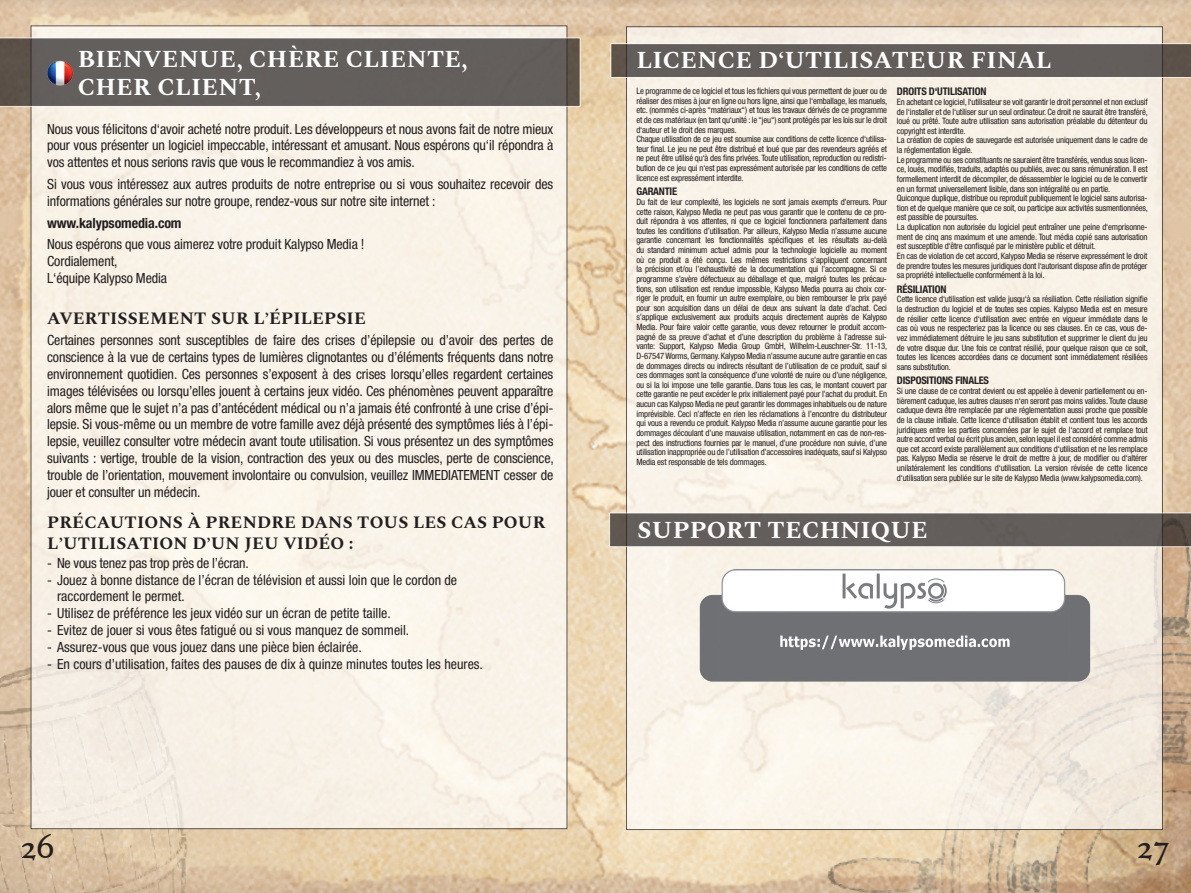
<style>
.page{position:relative;width:1191px;height:893px;background:#fff}
.page>*{position:absolute;margin:0;border:0;box-sizing:border-box;transform-origin:0 0}
.t1{font:38.5px "High Tower Text";color:#231f20}
.t2{font:700 24.5px "Spectral SC";letter-spacing:.01em;color:#fff}
.t3{font:700 17.5px/21px "Spectral SC";letter-spacing:.01em;color:#231f20}
.t4{font:condensed 14px/16.8px "Helvetica Neue LT Std";letter-spacing:-.01em;color:#231f20;text-align:justify}
.t5{font:700 condensed 14px "Helvetica Neue LT Std";letter-spacing:-.01em;color:#231f20}
.t6{font:700 condensed 10.5px "Helvetica Neue LT Std";letter-spacing:-.02em;color:#231f20}
.t7{font:condensed 8.75px/9.6px "Helvetica Neue LT Std";letter-spacing:-.02em;color:#231f20;text-align:justify}
</style>
<div class="page">
<img style="left:0;top:0;width:1191px;height:893px">
<img style="left:760px;top:463px;width:431px;height:430px">
<img style="left:0;top:582px;width:301px;height:311px">
<div style="left:626px;top:27px;width:536px;height:802px;background:#f8f2e7"></div>
<div style="left:31px;top:26px;width:536px;height:803px;background:#f9f2e8"></div>
<svg style="left:0;top:37px;width:580px;height:70px;background:#67625f"></svg>
<svg style="left:610px;top:43px;width:581px;height:35px;background:#6b6663"></svg>
<svg style="left:609px;top:512px;width:582px;height:35px;background:#6b6663"></svg>
<img style="left:699px;top:557px;width:412px;height:140px">
<img style="left:46px;top:58px;width:29px;height:47px">
<p class="t2" style="left:78px;top:41px;width:391px">BIENVENUE, CHÈRE CLIENTE,</p>
<p class="t2" style="left:78px;top:69px;width:185px">CHER CLIENT,</p>
<p class="t4" style="left:47px;top:120px;width:508px">Nous vous félicitons d‘avoir acheté notre produit. Les développeurs et nous avons fait de notre mieux pour vous présenter un logiciel impeccable, intéressant et amusant. Nous espérons qu‘il répondra à vos attentes et nous serions ravis que vous le recommandiez à vos amis.</p>
<p class="t4" style="left:47px;top:176px;width:507px">Si vous vous intéressez aux autres produits de notre entreprise ou si vous souhaitez recevoir des informations générales sur notre groupe, rendez-vous sur notre site internet :</p>
<p class="t5" style="left:47px;top:214px;width:136px">www.kalypsomedia.com</p>
<p class="t4" style="left:47px;top:236px;width:319px">Nous espérons que vous aimerez votre produit Kalypso Media !</p>
<p class="t4" style="left:47px;top:253px;width:72px">Cordialement,</p>
<p class="t4" style="left:47px;top:270px;width:121px">L‘équipe Kalypso Media</p>
<p class="t3" style="left:47px;top:306px;width:320px">AVERTISSEMENT SUR L’ÉPILEPSIE</p>
<p class="t4" style="left:47px;top:332px;width:508px">Certaines personnes sont susceptibles de faire des crises d’épilepsie ou d’avoir des pertes de conscience à la vue de certains types de lumières clignotantes ou d’éléments fréquents dans notre environnement quotidien. Ces personnes s’exposent à des crises lorsqu’elles regardent certaines images télévisées ou lorsqu’elles jouent à certains jeux vidéo. Ces phénomènes peuvent apparaître alors même que le sujet n’a pas d’antécédent médical ou n’a jamais été confronté à une crise d’épi&shy;lepsie. Si vous-même ou un membre de votre famille avez déjà présenté des symptômes liés à l’épi&shy;lepsie, veuillez consulter votre médecin avant toute utilisation. Si vous présentez un des symptômes suivants : vertige, trouble de la vision, contraction des yeux ou des muscles, perte de conscience, trouble de l’orientation, mouvement involontaire ou convulsion, veuillez IMMEDIATEMENT cesser de jouer et consulter un médecin.</p>
<p class="t3" style="left:47px;top:510px;width:500px">PRÉCAUTIONS À PRENDRE DANS TOUS LES CAS POUR<br>L’UTILISATION D’UN JEU VIDÉO :</p>
<p class="t4" style="left:47px;top:554px;width:203px">- Ne vous tenez pas trop près de l’écran.</p>
<p class="t4" style="left:57px;top:571px;width:401px;text-indent:-10px">- Jouez à bonne distance de l’écran de télévision et aussi loin que le cordon de raccordement le permet.</p>
<p class="t4" style="left:47px;top:605px;width:345px">- Utilisez de préférence les jeux vidéo sur un écran de petite taille.</p>
<p class="t4" style="left:47px;top:622px;width:364px">- Evitez de jouer si vous êtes fatigué ou si vous manquez de sommeil.</p>
<p class="t4" style="left:47px;top:638px;width:316px">- Assurez-vous que vous jouez dans une pièce bien éclairée.</p>
<p class="t4" style="left:47px;top:655px;width:437px">- En cours d’utilisation, faites des pauses de dix à quinze minutes toutes les heures.</p>
<p class="t2" style="left:636px;top:42px;width:417px">LICENCE D‘UTILISATEUR FINAL</p>
<p class="t7" style="left:636px;top:86px;width:252px">Le programme de ce logiciel et tous les fichiers qui vous permettent de jouer ou de réaliser des mises à jour en ligne ou hors ligne, ainsi que l‘emballage, les manuels, etc. (nommés ci-après “matériaux“) et tous les travaux dérivés de ce programme et de ces matériaux (en tant qu‘unité : le “jeu“) sont protégés par les lois sur le droit d‘auteur et le droit des marques.</p>
<p class="t7" style="left:636px;top:134px;width:252px">Chaque utilisation de ce jeu est soumise aux conditions de cette licence d‘utilisa&shy;teur final. Le jeu ne peut être distribué et loué que par des revendeurs agréés et ne peut être utilisé qu‘à des fins privées. Toute utilisation, reproduction ou redistri&shy;bution de ce jeu qui n‘est pas expressément autorisée par les conditions de cette licence est expressément interdite.</p>
<p class="t6" style="left:636px;top:185px;width:42px">GARANTIE</p>
<p class="t7" style="left:636px;top:197px;width:252px">Du fait de leur complexité, les logiciels ne sont jamais exempts d’erreurs. Pour cette raison, Kalypso Media ne peut pas vous garantir que le contenu de ce pro&shy;duit répondra à vos attentes, ni que ce logiciel fonctionnera parfaitement dans toutes les conditions d’utilisation. Par ailleurs, Kalypso Media n’assume aucune garantie concernant les fonctionnalités spécifiques et les résultats au-delà du standard minimum actuel admis pour la technologie logicielle au moment où ce produit a été conçu. Les mêmes restrictions s’appliquent concernant la précision et/ou l’exhaustivité de la documentation qui l’accompagne. Si ce programme s’avère défectueux au déballage et que, malgré toutes les précau&shy;tions, son utilisation est rendue impossible, Kalypso Media pourra au choix cor&shy;riger le produit, en fournir un autre exemplaire, ou bien rembourser le prix payé pour son acquisition dans un délai de deux ans suivant la date d’achat. Ceci s’applique exclusivement aux produits acquis directement auprès de Kalypso Media. Pour faire valoir cette garantie, vous devez retourner le produit accom&shy;pagné de sa preuve d’achat et d’une description du problème à l’adresse sui&shy;vante: Support, Kalypso Media Group GmbH, Wilhelm-Leuschner-Str. 11-13, D-67547 Worms, Germany. Kalypso Media n’assume aucune autre garantie en cas de dommages directs ou indirects résultant de l’utilisation de ce produit, sauf si ces dommages sont la conséquence d’une volonté de nuire ou d’une négligence, ou si la loi impose une telle garantie. Dans tous les cas, le montant couvert par cette garantie ne peut excéder le prix initialement payé pour l’achat du produit. En aucun cas Kalypso Media ne peut garantir les dommages inhabituels ou de nature imprévisible. Ceci n’affecte en rien les réclamations à l’encontre du distributeur qui vous a revendu ce produit. Kalypso Media n’assume aucune garantie pour les dommages découlant d’une mauvaise utilisation, notamment en cas de non-res&shy;pect des instructions fournies par le manuel, d’une procédure non suivie, d’une utilisation inappropriée ou de l’utilisation d’accessoires inadéquats, sauf si Kalypso Media est responsable de tels dommages.</p>
<p class="t6" style="left:897px;top:85px;width:91px">DROITS D‘UTILISATION</p>
<p class="t7" style="left:897px;top:97px;width:252px">En achetant ce logiciel, l‘utilisateur se voit garantir le droit personnel et non exclusif de l‘installer et de l‘utiliser sur un seul ordinateur. Ce droit ne saurait être transféré, loué ou prêté. Toute autre utilisation sans autorisation préalable du détenteur du copyright est interdite.</p>
<p class="t7" style="left:897px;top:136px;width:252px">La création de copies de sauvegarde est autorisée uniquement dans le cadre de la réglementation légale.</p>
<p class="t7" style="left:897px;top:155px;width:252px">Le programme ou ses constituants ne sauraient être transférés, vendus sous licen&shy;ce, loués, modifiés, traduits, adaptés ou publiés, avec ou sans rémunération. Il est formellement interdit de décompiler, de désassembler le logiciel ou de le convertir en un format universellement lisible, dans son intégralité ou en partie.</p>
<p class="t7" style="left:897px;top:193px;width:252px">Quiconque duplique, distribue ou reproduit publiquement le logiciel sans autorisa&shy;tion et de quelque manière que ce soit, ou participe aux activités susmentionnées, est passible de poursuites.</p>
<p class="t7" style="left:897px;top:222px;width:252px">La duplication non autorisée du logiciel peut entraîner une peine d‘emprisonne&shy;ment de cinq ans maximum et une amende. Tout média copié sans autorisation est susceptible d‘être confisqué par le ministère public et détruit.</p>
<p class="t7" style="left:897px;top:251px;width:252px">En cas de violation de cet accord, Kalypso Media se réserve expressément le droit de prendre toutes les mesures juridiques dont l‘autorisant dispose afin de protéger sa propriété intellectuelle conformément à la loi.</p>
<p class="t6" style="left:897px;top:283px;width:51px">RÉSILIATION</p>
<p class="t7" style="left:897px;top:294px;width:252px">Cette licence d‘utilisation est valide jusqu‘à sa résiliation. Cette résiliation signifie la destruction du logiciel et de toutes ses copies. Kalypso Media est en mesure de résilier cette licence d‘utilisation avec entrée en vigueur immédiate dans le cas où vous ne respecteriez pas la licence ou ses clauses. En ce cas, vous de&shy;vez immédiatement détruire le jeu sans substitution et supprimer le client du jeu de votre disque dur. Une fois ce contrat résilié, pour quelque raison que ce soit, toutes les licences accordées dans ce document sont immédiatement résiliées sans substitution.</p>
<p class="t6" style="left:897px;top:374px;width:94px">DISPOSITIONS FINALES</p>
<p class="t7" style="left:897px;top:386px;width:252px">Si une clause de ce contrat devient ou est appelée à devenir partiellement ou en&shy;tièrement caduque, les autres clauses n‘en seront pas moins valides. Toute clause caduque devra être remplacée par une réglementation aussi proche que possible de la clause initiale. Cette licence d‘utilisation établit et contient tous les accords juridiques entre les parties concernées par le sujet de l‘accord et remplace tout autre accord verbal ou écrit plus ancien, selon lequel il est considéré comme admis que cet accord existe parallèlement aux conditions d‘utilisation et ne les remplace pas. Kalypso Media se réserve le droit de mettre à jour, de modifier ou d‘altérer unilatéralement les conditions d‘utilisation. La version révisée de cette licence d‘utilisation sera publiée sur le site de Kalypso Media (www.kalypsomedia.com).</p>
<p class="t2" style="left:637px;top:512px;width:292px">SUPPORT TECHNIQUE</p>
<h1 class="t1" style="left:21px;top:824px;width:36px">26</h1>
<h1 class="t1" style="left:1136px;top:824px;width:35px">27</h1>
</div>
